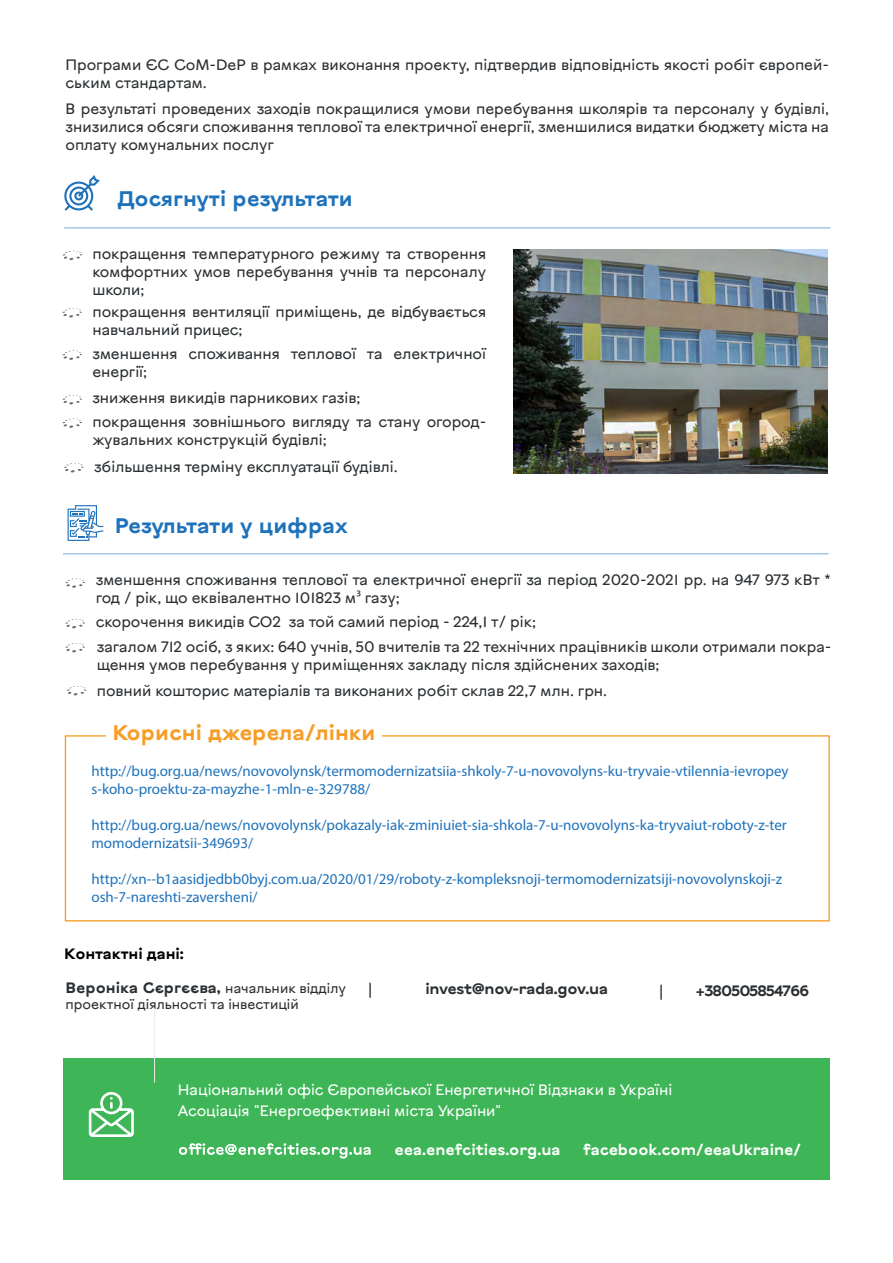
<style>
.page{position:relative;width:893px;height:1263px;background:#fff}
.page>*{position:absolute;margin:0;border:0;box-sizing:border-box;transform-origin:0 0}
.t1{font:700 21px "Vinnytsia Sans";color:#1e72ba}
.t2{font:700 21px "Vinnytsia Sans";color:#f69d25}
.t3{font:15px/18px "Vinnytsia Sans";color:#2b2f32}
.t4{font:15px/18px "Myriad Pro";color:#1f72ba}
.t5{font:15px/21px "Vinnytsia Sans";color:#fff}
.t6{font:700 15px "Vinnytsia Sans";color:#fff}
.t7{font:700 15px "Vinnytsia Sans";letter-spacing:-.02em;color:#2b2f32}
.t8{font:700 15px "Vinnytsia Sans";color:#2b2f32}
.t9{font:700 15px "Vinnytsia Sans";letter-spacing:-.01em;color:#000001}
.t10{font:13.5px "Vinnytsia Sans";color:#2b2f32}
.s1{font-family:"Myriad Pro"}
.s2{font-weight:400;font-size:13.5px}
</style>
<div class="page">
<div style="left:65px;top:735px;width:765px;height:186px;border:1px solid #f69d25"></div>
<hr style="left:64px;top:227px;width:766px;height:1px;background:#72aadc">
<hr style="left:63px;top:553px;width:765px;height:1px;background:#72aadc">
<div style="left:107px;top:723px;width:275px;height:28px;background:#fff"></div>
<div style="left:64px;top:1058px;width:766px;height:122px;background:#3eb557"></div>
<hr style="left:154px;top:1008px;width:1px;height:75px;background:#eceded">
<svg style="left:64px;top:175px;width:36px;height:36px"></svg>
<svg style="left:68px;top:505px;width:35px;height:36px"></svg>
<svg style="left:62px;top:308px;width:20px;height:9px"></svg>
<svg style="left:63px;top:251px;width:19px;height:9px"></svg>
<svg style="left:63px;top:395px;width:19px;height:9px"></svg>
<svg style="left:65px;top:578px;width:20px;height:10px"></svg>
<svg style="left:65px;top:619px;width:20px;height:9px"></svg>
<svg style="left:63px;top:350px;width:19px;height:10px"></svg>
<svg style="left:63px;top:418px;width:19px;height:10px"></svg>
<svg style="left:64px;top:463px;width:20px;height:9px"></svg>
<svg style="left:65px;top:643px;width:20px;height:9px"></svg>
<svg style="left:67px;top:686px;width:19px;height:9px"></svg>
<img style="left:514px;top:249px;width:314px;height:224px">
<svg style="left:179px;top:1143px;width:192px;height:15px"></svg>
<svg style="left:89px;top:1092px;width:45px;height:45px"></svg>
<p class="t3" style="left:66px;top:56px;width:765px">Програми ЄС CoM-DeP в рамках виконання проекту, підтвердив відповідність якості робіт європей&shy;ським стандартам.</p>
<p class="t3" style="left:66px;top:99px;width:765px;text-align:justify">В результаті проведених заходів покращилися умови перебування школярів та персоналу у будівлі, знизилися обсяги споживання теплової та електричної енергії, зменшилися видатки бюджету міста на оплату комунальних послуг</p>
<h1 class="t1" style="left:118px;top:184px;width:237px">Досягнуті результати</h1>
<p class="t3" style="left:92px;top:244px;width:395px;text-align:justify">покращення температурного режиму та створення комфортних умов перебування учнів та персоналу школи;</p>
<p class="t3" style="left:92px;top:302px;width:395px">покращення вентиляції приміщень, де відбувається навчальний прицес;</p>
<p class="t3" style="left:92px;top:344px;width:395px">зменшення споживання теплової та електричної енергії;</p>
<p class="t3" style="left:92px;top:386px;width:395px;line-height:23.4px">зниження викидів парникових газів;<br>покращення зовнішнього вигляду та стану огород-</p>
<p class="t3" style="left:93px;top:425px;width:307px;line-height:27.6px">жувальних конструкцій будівлі; збільшення терміну експлуатації будівлі.</p>
<h1 class="t1" style="left:115px;top:511px;width:235px">Результати у цифрах</h1>
<p class="t3" style="left:96px;top:571px;width:736px">зменшення споживання теплової та електричної енергії за період 2020-2021 рр. на 947 973 кВт * год / рік, що еквівалентно 101823 м<span class="s1">³</span> газу;</p>
<p class="t3" style="left:96px;top:609px;width:737px;line-height:25.5px">скорочення викидів СО2 за той самий період - 224,1 т/ рік;<br>загалом 712 осіб, з яких: 640 учнів, 50 вчителів та 22 технічних працівників школи отримали покра-</p>
<p class="t3" style="left:97px;top:652px;width:564px;line-height:26.2px">щення умов перебування у приміщеннях закладу після здійснених заходів; повний кошторис матеріалів та виконаних робіт склав 22,7 млн. грн.</p>
<h1 class="t2" style="left:112px;top:718px;width:264px">Корисні джерела/лінки</h1>
<p class="t4" style="left:91px;top:761px;width:699px">http://bug.org.ua/news/novovolynsk/termomodernizatsiia-shkoly-7-u-novovolyns-ku-tryvaie-vtilennia-ievropey s-koho-proektu-za-mayzhe-1-mln-e-329788/</p>
<p class="t4" style="left:91px;top:815px;width:697px">http://bug.org.ua/news/novovolynsk/pokazaly-iak-zminiuiet-sia-shkola-7-u-novovolyns-ka-tryvaiut-roboty-z-ter momodernizatsii-349693/</p>
<p class="t4" style="left:91px;top:869px;width:692px">http://xn--b1aasidjedbb0byj.com.ua/2020/01/29/roboty-z-kompleksnoji-termomodernizatsiji-novovolynskoji-z osh-7-nareshti-zaversheni/</p>
<p class="t9" style="left:64px;top:943px;width:121px">Контактні дані:</p>
<p class="t8" style="left:66px;top:977px;width:282px">Вероніка Сєргєєва, <span class="s2">начальник відділу</span></p>
<p class="t10" style="left:66px;top:996px;width:235px">проектної діяльності та інвестицій</p>
<p class="t3" style="left:368px;top:980px;width:6px">|</p>
<p class="t7" style="left:425px;top:978px;width:184px">invest@nov-rada.gov.ua</p>
<p class="t3" style="left:659px;top:981px;width:6px">|</p>
<p class="t7" style="left:695px;top:980px;width:115px">+380505854766</p>
<p class="t5" style="left:178px;top:1079px;width:496px">Національний офіс Європейської Енергетичної Відзнаки в Україні<br>Асоціація "Енергоефективні міста України"</p>
<p class="t6" style="left:395px;top:1139px;width:167px">eea.enefcities.org.ua</p>
<p class="t6" style="left:583px;top:1139px;width:219px">facebook.com/eeaUkraine/</p>
</div>
